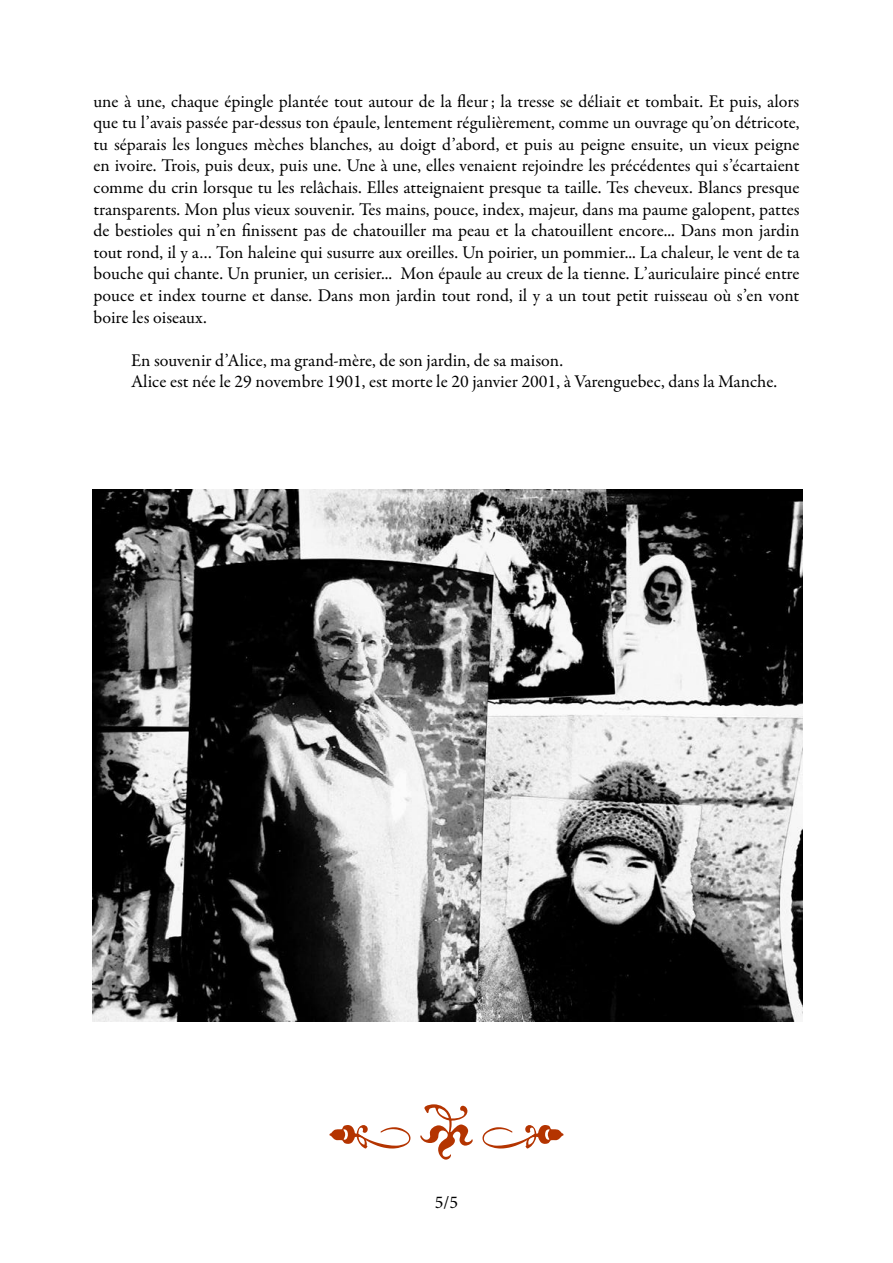
<style>
.page{position:relative;width:893px;height:1263px;background:#fff}
.page>*{position:absolute;margin:0;border:0;box-sizing:border-box;transform-origin:0 0}
.t1{font:54.45px "Garamond Premr Pro";color:#b43400}
.t2{font:18px/21.6px "Garamond Premr Pro";color:#000;text-align:justify}
.t3{font:18px "Minion Pro";color:#000}
</style>
<div class="page">
<svg style="left:482px;top:1125px;width:82px;height:23px"></svg>
<svg style="left:329px;top:1125px;width:81px;height:23px"></svg>
<img style="left:92px;top:489px;width:710px;height:533px">
<p class="t2" style="left:94px;top:91px;width:707px">une à une, chaque épingle plantée tout autour de la fleur; la tresse se déliait et tombait. Et puis, alors que tu l’avais passée par-dessus ton épaule, lentement régulièrement, comme un ouvrage qu’on détricote, tu séparais les longues mèches blanches, au doigt d’abord, et puis au peigne ensuite, un vieux peigne en ivoire. Trois, puis deux, puis une. Une à une, elles venaient rejoindre les précédentes qui s’écartaient comme du crin lorsque tu les relâchais. Elles atteignaient presque ta taille. Tes cheveux. Blancs presque transparents. Mon plus vieux souvenir. Tes mains, pouce, index, majeur, dans ma paume galopent, pattes de bestioles qui n’en finissent pas de chatouiller ma peau et la chatouillent encore... Dans mon jardin tout rond, il y a… Ton haleine qui susurre aux oreilles. Un poirier, un pommier... La chaleur, le vent de ta bouche qui chante. Un prunier, un cerisier... Mon épaule au creux de la tienne. L’auriculaire pincé entre pouce et index tourne et danse. Dans mon jardin tout rond, il y a un tout petit ruisseau où s’en vont boire les oiseaux.</p>
<p class="t2" style="left:131px;top:350px;width:647px">En souvenir d’Alice, ma grand-mère, de son jardin, de sa maison.<br>Alice est née le 29 novembre 1901, est morte le 20 janvier 2001, à Varenguebec, dans la Manche.</p>
<h1 class="t1" style="left:418px;top:1093px;width:58px">•</h1>
<p class="t3" style="left:435px;top:1190px;width:25px">5/5</p>
</div>
